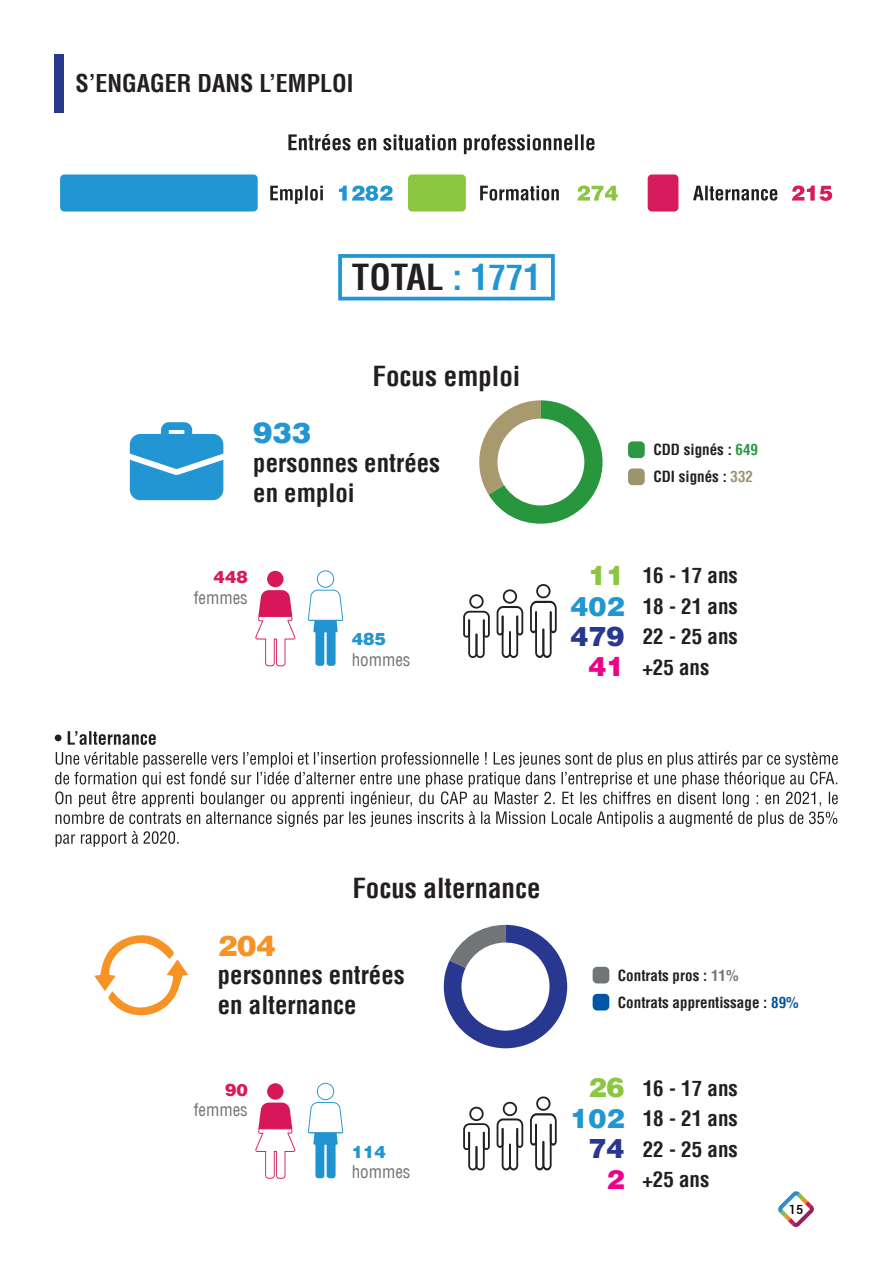
<style>
.page{position:relative;width:893px;height:1263px;background:#fff}
.page>*{position:absolute;margin:0;border:0;box-sizing:border-box;transform-origin:0 0}
.t1{font:700 condensed 35.1px "Helvetica LT";color:#231f20}
.t2{font:900 28.95px "Helvetica LT";color:#f79324}
.t3{font:900 28.95px "Helvetica LT";color:#2296d3}
.t4{font:700 condensed 27px "Helvetica LT";color:#231f20}
.t5{font:900 27px "Helvetica LT";color:#2296d3}
.t6{font:900 27px "Helvetica LT";color:#283890}
.t7{font:900 27px "Helvetica LT";color:#8bc640}
.t8{font:900 27px "Helvetica LT";color:#ed028c}
.t9{font:700 condensed 24.9px "Helvetica LT";color:#231f20}
.t10{font:700 condensed 24px "Helvetica LT";color:#231f20}
.t11{font:700 condensed 21px "Helvetica LT";color:#231f20}
.t12{font:condensed 17.1px "Helvetica LT";color:#727578}
.t13{font:900 17.1px "Helvetica LT";color:#2296d3}
.t14{font:900 17.1px "Helvetica LT";color:#d81b5c}
.t15{font:700 condensed 15px "Helvetica LT";color:#231f20}
.t16{font:500 12.6px "Roboto";color:#000}
.s1{color:#2296d3}
.s2{color:#2d9746}
.s3{color:#9d936e}
.s4{color:#727578}
.s5{color:#01559e}
</style>
<div class="page">
<svg style="left:778px;top:1191px;width:36px;height:36px"></svg>
<div style="left:55px;top:54px;width:9px;height:58px;background:#283a8b"></div>
<svg style="left:288px;top:134px;width:306px;height:20px"></svg>
<svg style="left:55px;top:752px;width:783px;height:95px"></svg>
<svg style="left:55px;top:731px;width:101px;height:14px"></svg>
<div style="left:60px;top:174px;width:198px;height:37px;background:#2296d3;border-radius:4px"></div>
<svg style="left:339px;top:186px;width:54px;height:15px"></svg>
<svg style="left:270px;top:186px;width:53px;height:18px"></svg>
<div style="left:408px;top:174px;width:58px;height:37px;background:#8bc640;border-radius:4px"></div>
<svg style="left:577px;top:186px;width:41px;height:15px"></svg>
<svg style="left:480px;top:186px;width:79px;height:15px"></svg>
<div style="left:648px;top:174px;width:30px;height:37px;background:#d81b5c;border-radius:4px"></div>
<svg style="left:792px;top:186px;width:40px;height:15px"></svg>
<svg style="left:444px;top:925px;width:123px;height:123px"></svg>
<div style="left:593px;top:994px;width:16px;height:16px;background:#0157a8;border-radius:4px"></div>
<div style="left:593px;top:967px;width:16px;height:16px;background:#727578;border-radius:4px"></div>
<svg style="left:94px;top:935px;width:94px;height:81px"></svg>
<div style="left:267px;top:1083px;width:17px;height:17px;background:#d8175a;border-radius:50%"></div>
<svg style="left:255px;top:1102px;width:40px;height:77px"></svg>
<svg style="left:308px;top:1083px;width:35px;height:95px"></svg>
<svg style="left:463px;top:1106px;width:27px;height:64px"></svg>
<svg style="left:497px;top:1101px;width:26px;height:69px"></svg>
<svg style="left:530px;top:1096px;width:27px;height:74px"></svg>
<svg style="left:693px;top:186px;width:84px;height:15px"></svg>
<div style="left:267px;top:571px;width:17px;height:16px;background:#d8175a;border-radius:50%"></div>
<svg style="left:255px;top:590px;width:40px;height:76px"></svg>
<svg style="left:308px;top:570px;width:35px;height:96px"></svg>
<svg style="left:463px;top:594px;width:27px;height:64px"></svg>
<svg style="left:497px;top:589px;width:26px;height:69px"></svg>
<svg style="left:530px;top:584px;width:27px;height:74px"></svg>
<div style="left:628px;top:468px;width:17px;height:17px;background:#9d936e;border-radius:4px"></div>
<div style="left:628px;top:441px;width:17px;height:17px;background:#2d9746;border-radius:4px"></div>
<svg style="left:130px;top:422px;width:93px;height:78px"></svg>
<svg style="left:479px;top:400px;width:124px;height:124px"></svg>
<div style="left:338px;top:254px;width:217px;height:46px;border:4px solid #2296d3"></div>
<p class="t10" style="left:75px;top:68px;width:279px">S’ENGAGER DANS L’EMPLOI</p>
<p class="t1" style="left:352px;top:256px;width:191px">TOTAL <span class="s1">: 1771</span></p>
<p class="t3" style="left:253px;top:414px;width:59px">933</p>
<p class="t4" style="left:373px;top:359px;width:149px">Focus emploi</p>
<p class="t9" style="left:253px;top:447px;width:188px">personnes entrées</p>
<p class="t9" style="left:253px;top:477px;width:103px">en emploi</p>
<p class="t14" style="left:214px;top:566px;width:36px">448</p>
<p class="t12" style="left:194px;top:587px;width:56px">femmes</p>
<p class="t13" style="left:352px;top:628px;width:36px">485</p>
<p class="t12" style="left:352px;top:649px;width:60px">hommes</p>
<p class="t15" style="left:653px;top:440px;width:106px">CDD signés : <span class="s2">649</span></p>
<p class="t15" style="left:653px;top:468px;width:101px">CDI signés : <span class="s3">332</span></p>
<p class="t7" style="left:588px;top:558px;width:38px">11</p>
<p class="t11" style="left:643px;top:562px;width:97px">16 - 17 ans</p>
<p class="t5" style="left:570px;top:588px;width:56px">402</p>
<p class="t11" style="left:643px;top:593px;width:97px">18 - 21 ans</p>
<p class="t6" style="left:570px;top:619px;width:56px">479</p>
<p class="t11" style="left:643px;top:623px;width:97px">22 - 25 ans</p>
<p class="t8" style="left:588px;top:649px;width:38px">41</p>
<p class="t11" style="left:642px;top:654px;width:69px">+25 ans</p>
<p class="t2" style="left:218px;top:926px;width:59px">204</p>
<p class="t4" style="left:352px;top:872px;width:190px">Focus alternance</p>
<p class="t9" style="left:218px;top:960px;width:188px">personnes entrées</p>
<p class="t15" style="left:618px;top:966px;width:122px">Contrats pros : <span class="s4">11%</span></p>
<p class="t9" style="left:218px;top:989px;width:140px">en alternance</p>
<p class="t15" style="left:618px;top:993px;width:182px">Contrats apprentissage : <span class="s5">89%</span></p>
<p class="t14" style="left:225px;top:1078px;width:24px">90</p>
<p class="t12" style="left:194px;top:1099px;width:56px">femmes</p>
<p class="t13" style="left:352px;top:1140px;width:36px">114</p>
<p class="t12" style="left:352px;top:1161px;width:60px">hommes</p>
<p class="t7" style="left:588px;top:1070px;width:38px">26</p>
<p class="t11" style="left:643px;top:1075px;width:97px">16 - 17 ans</p>
<p class="t5" style="left:570px;top:1100px;width:56px">102</p>
<p class="t11" style="left:643px;top:1105px;width:97px">18 - 21 ans</p>
<p class="t6" style="left:588px;top:1131px;width:38px">74</p>
<p class="t11" style="left:643px;top:1136px;width:97px">22 - 25 ans</p>
<p class="t8" style="left:606px;top:1161px;width:20px">2</p>
<p class="t11" style="left:642px;top:1166px;width:69px">+25 ans</p>
<p class="t16" style="left:789px;top:1200px;width:16px">15</p>
</div>
